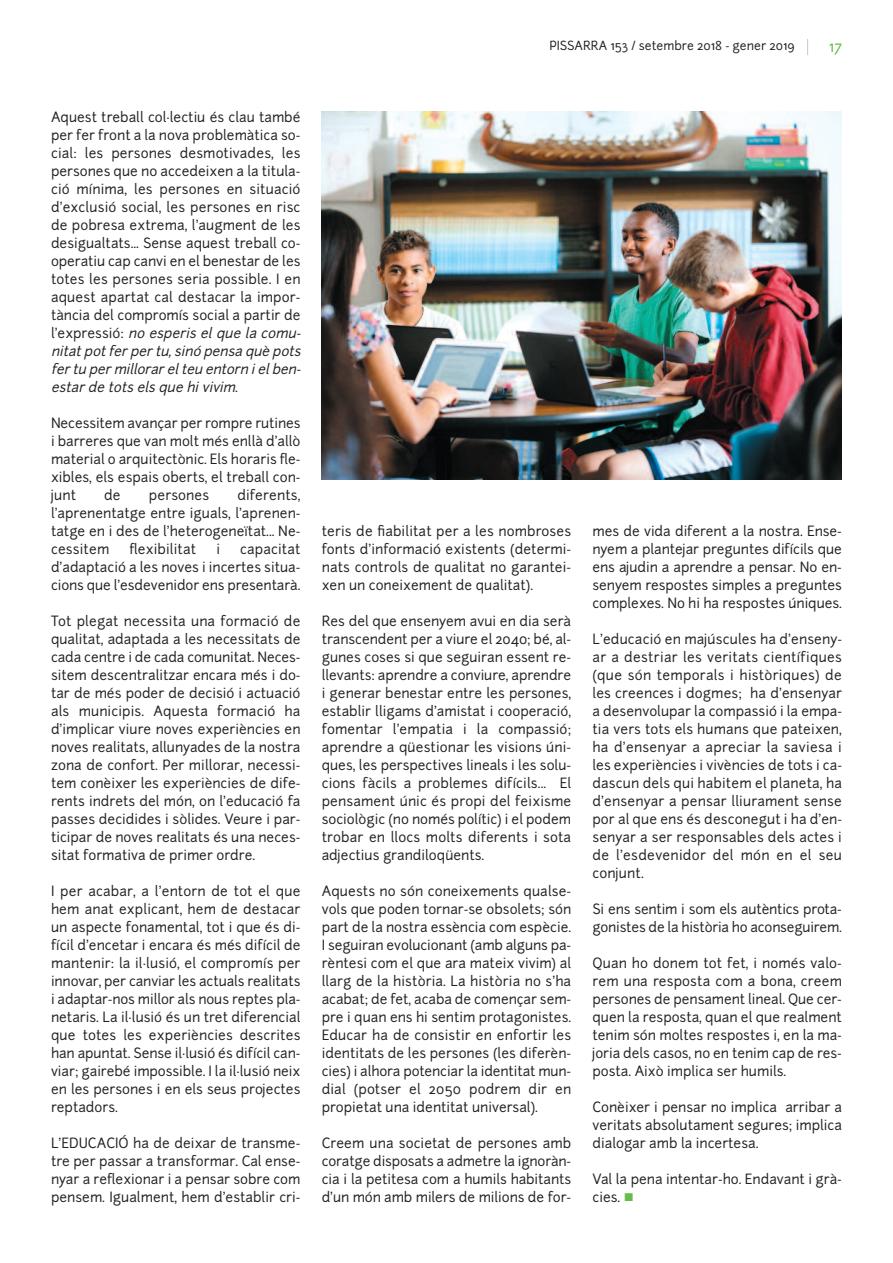
<style>
.page{position:relative;width:893px;height:1263px;background:#fff}
.page>*{position:absolute;margin:0;border:0;box-sizing:border-box;transform-origin:0 0}
.t1{font:15px "Junction";color:#67bd4a}
.t2{font:13.5px/18px "Junction";color:#231f20;text-align:justify}
.t3{font:12px "Junction";color:#231f20}
.s1{font-style:italic}
.s2{color:#67bd4a}
</style>
<div class="page">
<svg style="left:807px;top:39px;width:1px;height:16px"></svg>
<img style="left:322px;top:111px;width:520px;height:369px">
<p class="t3" style="left:549px;top:38px;width:247px">PISSARRA 153 / setembre 2018 - gener 2019</p>
<p class="t1" style="left:829px;top:38px;width:15px">17</p>
<p class="t2" style="left:51px;top:108px;width:253px;text-align:left">Aquest treball col·lectiu és clau també per fer front a la nova problemàtica so&shy;cial: les persones desmotivades, les persones que no accedeixen a la titula&shy;ció mínima, les persones en situació d’exclusió social, les persones en risc de pobresa extrema, l’augment de les desigualtats... Sense aquest treball co&shy;operatiu cap canvi en el benestar de les totes les persones seria possible. I en aquest apartat cal destacar la impor&shy;tància del compromís social a partir de l’expressió: <span class="s1">no esperis el que la comu&shy;nitat pot fer per tu, sinó pensa què pots fer tuper millorar el teuentorniel ben&shy;estar detotselsquehivivim</span>.</p>
<p class="t2" style="left:51px;top:414px;width:251px">necessitem avançar per rompre rutines i barreres que van molt més enllà d’allò material o arquitectònic. Els horaris fle&shy;xibles, els espais oberts, el treball con&shy;junt</p>
<p class="t2" style="left:51px;top:486px;width:251px;text-indent:186px">diferents, l’aprenentatge entre iguals, l’aprenen&shy;tatge en i des de l’heterogeneïtat... ne&shy;cessitem</p>
<p class="t2" style="left:104px;top:486px;width:18px">de</p>
<p class="t2" style="left:149px;top:486px;width:62px">persones</p>
<p class="t2" style="left:129px;top:540px;width:68px">flexibilitat</p>
<p class="t2" style="left:216px;top:540px;width:5px">i</p>
<p class="t2" style="left:51px;top:540px;width:251px;text-indent:189px">capacitat d’adaptació a les noves i incertes situa&shy;cions que l’esdevenidor ens presentarà.</p>
<p class="t2" style="left:51px;top:612px;width:251px">Tot plegat necessita una formació de qualitat, adaptada a les necessitats de cada centre i de cada comunitat. neces&shy;sitem descentralitzar encara més i do&shy;tar de més poder de decisió i actuació als municipis. Aquesta formació ha d’implicar viure noves experiències en noves realitats, allunyades de la nostra zona de confort. Per millorar, necessi&shy;tem conèixer les experiències de dife&shy;rents indrets del món, on l’educació fa passes decidides i sòlides. Veure i par&shy;ticipar de noves realitats és una neces&shy;sitat formativa de primer ordre.</p>
<p class="t2" style="left:51px;top:882px;width:251px">I per acabar, a l’entorn de tot el que hem anat explicant, hem de destacar un aspecte fonamental, tot i que és di&shy;fícil d’encetar i encara és més difícil de mantenir: la il·lusió, el compromís per innovar, per canviar les actuals realitats i adaptar-nos millor als nous reptes pla&shy;netaris. La il·lusió és un tret diferencial que totes les experiències descrites han apuntat. Sense il·lusió és difícil can&shy;viar; gairebé impossible. I la il·lusió neix en les persones i en els seus projectes reptadors.</p>
<p class="t2" style="left:51px;top:1134px;width:251px">L’EducAcIó ha de deixar de transme&shy;tre per passar a transformar. cal ense&shy;nyar a reflexionar i a pensar sobre com pensem. Igualment, hem d’establir cri-</p>
<p class="t2" style="left:322px;top:522px;width:251px">teris de fiabilitat per a les nombroses fonts d’informació existents (determi&shy;nats controls de qualitat no garantei&shy;xen un coneixement de qualitat).</p>
<p class="t2" style="left:322px;top:612px;width:251px">Res del que ensenyem avui en dia serà transcendent per a viure el 2040; bé, al&shy;gunes coses si que seguiran essent re&shy;llevants: aprendre a conviure, aprendre i generar benestar entre les persones, establir lligams d’amistat i cooperació, fomentar l’empatia i la compassió; aprendre a qüestionar les visions úni&shy;ques, les perspectives lineals i les solu&shy;cions fàcils a problemes difícils... El pensament únic és propi del feixisme sociològic (no només polític) i el podem trobar en llocs molts diferents i sota adjectius grandiloqüents.</p>
<p class="t2" style="left:322px;top:882px;width:251px">Aquests no són coneixements qualse&shy;vols que poden tornar-se obsolets; són part de la nostra essència com espècie.<br>I seguiran evolucionant (amb alguns pa&shy;rèntesi com el que ara mateix vivim) al llarg de la història. La història no s’ha acabat; de fet, acaba de començar sem&shy;pre i quan ens hi sentim protagonistes.<br>Educar ha de consistir en enfortir les identitats de les persones (les diferèn&shy;cies) i alhora potenciar la identitat mun&shy;dial (potser el 2050 podrem dir en propietat una identitat universal).</p>
<p class="t2" style="left:322px;top:1134px;width:251px">creem una societat de persones amb coratge disposats a admetre la ignoràn&shy;cia i la petitesa com a humils habitants d’un món amb milers de milions de for-</p>
<p class="t2" style="left:592px;top:522px;width:251px">mes de vida diferent a la nostra. Ense&shy;nyem a plantejar preguntes difícils que ens ajudin a aprendre a pensar. no en&shy;senyem respostes simples a preguntes complexes. no hi ha respostes úniques.</p>
<p class="t2" style="left:592px;top:630px;width:251px">L’educació en majúscules ha d’enseny&shy;ar a destriar les veritats científiques (que són temporals i històriques) de les creences i dogmes; ha d’ensenyar a desenvolupar la compassió i la empa&shy;tia vers tots els humans que pateixen, ha d’ensenyar a apreciar la saviesa i les experiències i vivències de tots i ca&shy;dascun dels qui habitem el planeta, ha d’ensenyar a pensar lliurament sense por al que ens és desconegut i ha d’en&shy;senyar a ser responsables dels actes i de l’esdevenidor del món en el seu conjunt.</p>
<p class="t2" style="left:592px;top:900px;width:251px">Si ens sentim i som els autèntics prota&shy;gonistes de la història ho aconseguirem.</p>
<p class="t2" style="left:592px;top:954px;width:251px">quan ho donem tot fet, i només valo&shy;rem una resposta com a bona, creem persones de pensament lineal. que cer&shy;quen la resposta, quan el que realment tenim són moltes respostes i, en la ma&shy;joria dels casos, no en tenim cap de res&shy;posta. Això implica ser humils.</p>
<p class="t2" style="left:592px;top:1098px;width:251px">conèixer i pensar no implica arribar a veritats absolutament segures; implica dialogar amb la incertesa.</p>
<p class="t2" style="left:592px;top:1170px;width:251px">Val la pena intentar-ho. Endavant i grà&shy;cies. <span class="s2">■</span></p>
</div>
